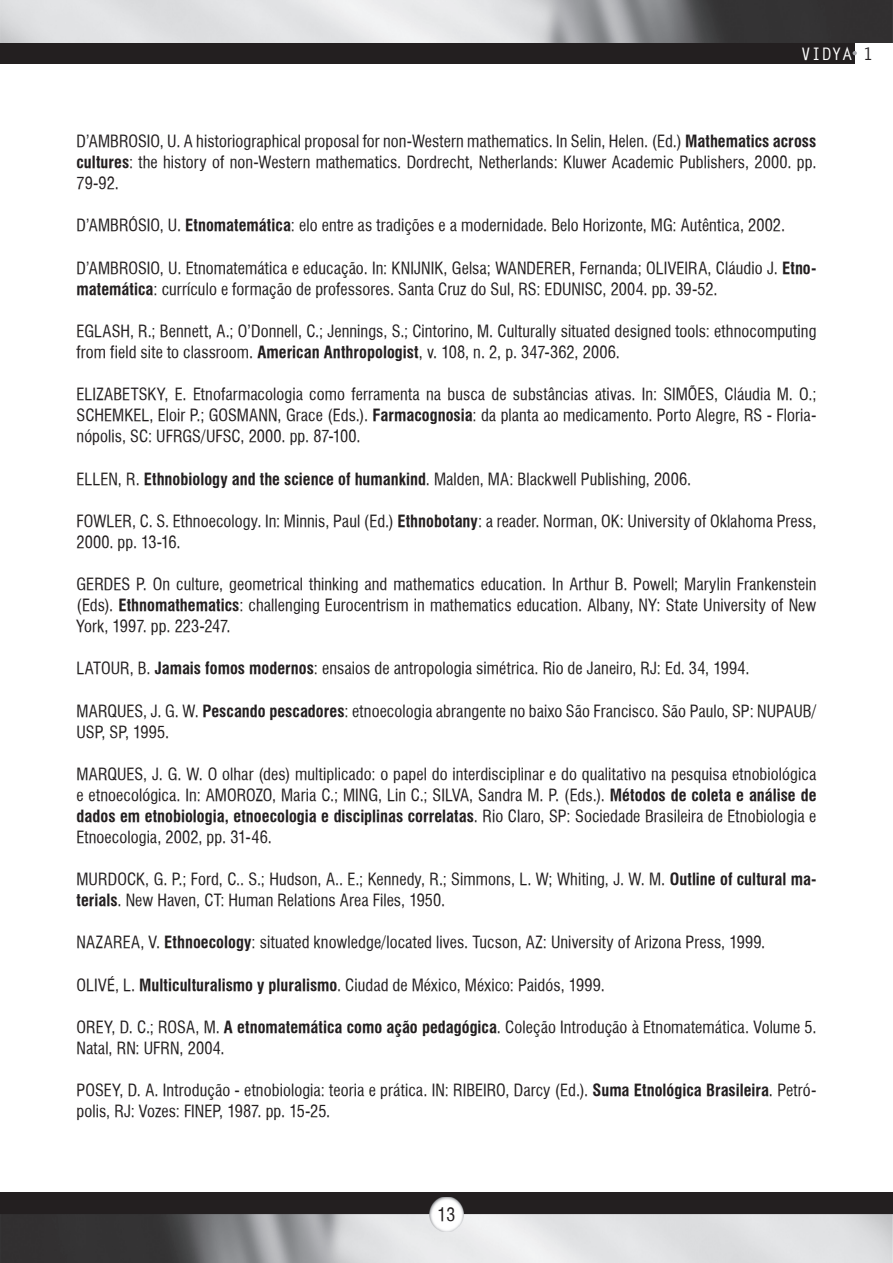
<style>
.page{position:relative;width:893px;height:1263px;background:#fff}
.page>*{position:absolute;margin:0;border:0;box-sizing:border-box;transform-origin:0 0}
.t1{font:18px "Halvett Condensed";color:#231f20}
.t2{font:700 17.25px "Letter Gothic Std";color:#fff}
.t3{font:16.5px/21px "Halvett Condensed";letter-spacing:.005em;color:#231f20}
.t4{font:700 condensed 16.5px "Halvett";color:#231f20}
.s1{color:#231f20}
.s2{font-family:"Halvett";font-weight:700;font-stretch:condensed}
.s3{font-family:"Halvett Condensed";font-weight:400;font-stretch:normal}
</style>
<div class="page">
<div style="left:0;top:0;width:855px;height:64px;background:#231f20"></div>
<div style="left:0;top:1193px;width:893px;height:70px;background:#231f20"></div>
<img style="left:0;top:0;width:893px;height:43px">
<img style="left:0;top:1214px;width:893px;height:49px">
<svg style="left:853px;top:51px;width:4px;height:4px"></svg>
<img style="left:429px;top:1197px;width:34px;height:34px">
<p class="t2" style="left:801px;top:43px;width:74px">VIDYA <span class="s1">1</span></p>
<p class="t3" style="left:77px;top:131px;width:741px;text-align:justify">D’AMBROSIO, U. A historiographical proposal for non-Western mathematics. In Selin, Helen. (Ed.) <span class="s2">Mathematics across cultures</span>: the history of non-Western mathematics. Dordrecht, Netherlands: Kluwer Academic Publishers, 2000. pp.<br>79-92.</p>
<p class="t3" style="left:77px;top:215px;width:710px">D’AMBRÓSIO, U. <span class="s2">Etnomatemática</span>: elo entre as tradições e a modernidade. Belo Horizonte, MG: Autêntica, 2002.</p>
<p class="t3" style="left:77px;top:257px;width:741px">D’AMBROSIO, U. Etnomatemática e educação. In: KNIJNIK, Gelsa; WANDERER, Fernanda; OLIVEIRA, Cláudio J. <span class="s2">Etno&shy;matemática</span>: currículo e formação de professores. Santa Cruz do Sul, RS: EDUNISC, 2004. pp. 39-52.</p>
<p class="t3" style="left:77px;top:320px;width:741px">EGLASH, R.; Bennett, A.; O’Donnell, C.; Jennings, S.; Cintorino, M. Culturally situated designed tools: ethnocomputing from field site to classroom. <span class="s2">American Anthropologist</span>, v. 108, n. 2, p. 347-362, 2006.</p>
<p class="t3" style="left:77px;top:384px;width:741px;text-align:justify">ELIZABETSKY, E. Etnofarmacologia como ferramenta na busca de substâncias ativas. In: SIMÕES, Cláudia M. O.; SCHEMKEL, Eloir P.; GOSMANN, Grace (Eds.). <span class="s2">Farmacognosia</span>: da planta ao medicamento. Porto Alegre, RS - Floria&shy;nópolis, SC: UFRGS/UFSC, 2000. pp. 87-100.</p>
<p class="t3" style="left:77px;top:468px;width:616px">ELLEN, R. <span class="s2">Ethnobiology and the science of humankind</span>. Malden, MA: Blackwell Publishing, 2006.</p>
<p class="t3" style="left:77px;top:510px;width:741px">FOWLER, C. S. Ethnoecology. In: Minnis, Paul (Ed.) <span class="s2">Ethnobotany</span>: a reader. Norman, OK: University of Oklahoma Press,<br>2000. pp. 13-16.</p>
<p class="t3" style="left:77px;top:573px;width:741px;text-align:justify">GERDES P. On culture, geometrical thinking and mathematics education. In Arthur B. Powell; Marylin Frankenstein (Eds). <span class="s2">Ethnomathematics</span>: challenging Eurocentrism in mathematics education. Albany, NY: State University of New York, 1997. pp. 223-247.</p>
<p class="t3" style="left:77px;top:658px;width:674px">LATOUR, B. <span class="s2">Jamais fomos modernos</span>: ensaios de antropologia simétrica. Rio de Janeiro, RJ: Ed. 34, 1994.</p>
<p class="t3" style="left:77px;top:700px;width:741px">MARQUES, J. G. W. <span class="s2">Pescando pescadores</span>: etnoecologia abrangente no baixo São Francisco. São Paulo, SP: NUPAUB/<br>USP, SP, 1995.</p>
<p class="t3" style="left:77px;top:763px;width:741px">MARQUES, J. G. W. O olhar (des) multiplicado: o papel do interdisciplinar e do qualitativo na pesquisa etnobiológica e etnoecológica. In: AMOROZO, Maria C.; MING, Lin C.; SILVA, Sandra M. P. (Eds.). <span class="s2">Métodos de coleta e análise de</span></p>
<p class="t4" style="left:77px;top:806px;width:741px">dados em etnobiologia, etnoecologia e disciplinas correlatas<span class="s3">. Rio Claro, SP: Sociedade Brasileira de Etnobiologia e</span></p>
<p class="t3" style="left:77px;top:826px;width:197px">Etnoecologia, 2002, pp. 31-46.</p>
<p class="t3" style="left:77px;top:869px;width:741px">MURDOCK, G. P.; Ford, C.. S.; Hudson, A.. E.; Kennedy, R.; Simmons, L. W; Whiting, J. W. M. <span class="s2">Outline of cultural ma&shy;terials</span>. New Haven, CT: Human Relations Area Files, 1950.</p>
<p class="t3" style="left:77px;top:932px;width:690px">NAZAREA, V. <span class="s2">Ethnoecology</span>: situated knowledge/located lives. Tucson, AZ: University of Arizona Press, 1999.</p>
<p class="t3" style="left:77px;top:974px;width:530px">OLIVÉ, L. <span class="s2">Multiculturalismo y pluralismo</span>. Ciudad de México, México: Paidós, 1999.</p>
<p class="t3" style="left:77px;top:1016px;width:741px">OREY, D. C.; ROSA, M. <span class="s2">A etnomatemática como ação pedagógica</span>. Coleção Introdução à Etnomatemática. Volume 5.<br>Natal, RN: UFRN, 2004.</p>
<p class="t3" style="left:77px;top:1080px;width:741px">POSEY, D. A. Introdução - etnobiologia: teoria e prática. IN: RIBEIRO, Darcy (Ed.). <span class="s2">Suma Etnológica Brasileira</span>. Petró&shy;polis, RJ: Vozes: FINEP, 1987. pp. 15-25.</p>
<p class="t1" style="left:438px;top:1204px;width:19px">13</p>
</div>
